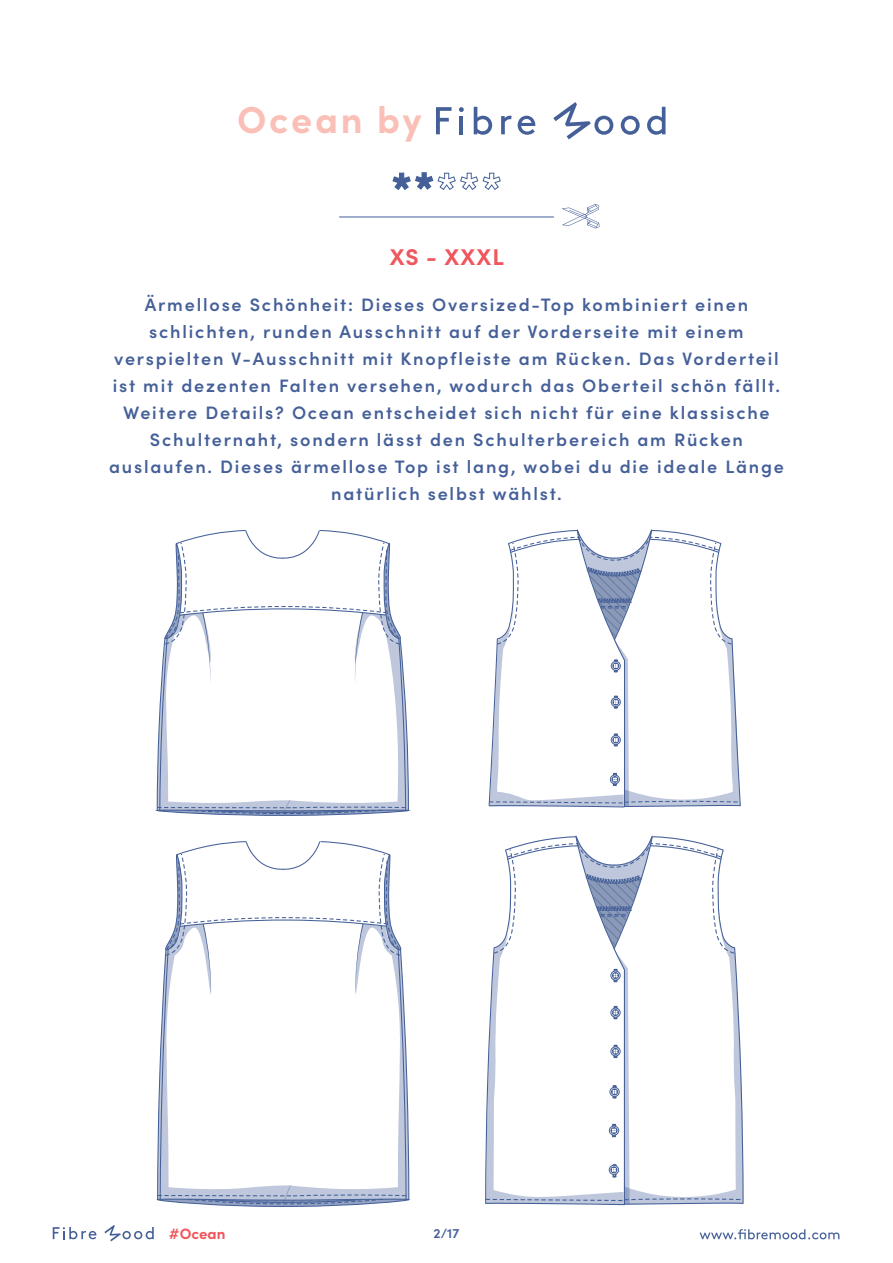
<style>
.page{position:relative;width:893px;height:1263px;background:#fff}
.page>*{position:absolute;margin:0;border:0;box-sizing:border-box;transform-origin:0 0}
.t1{font:700 37.5px "Sofia Pro";letter-spacing:.07em;color:#fabfb7}
.t2{font:700 22.8px "Sofia Pro";letter-spacing:.05em;color:#f0565d}
.t3{font:600 18px/27px "Sofia Pro";letter-spacing:.1em;color:#456099;text-align:center}
.t4{font:700 15px "Sofia Pro";color:#f0565d}
.t5{font:600 13.5px "Sofia Pro";color:#456099}
</style>
<div class="page">
<svg style="left:699px;top:1229px;width:140px;height:10px"></svg>
<svg style="left:53px;top:1227px;width:43px;height:12px"></svg>
<svg style="left:104px;top:1225px;width:50px;height:16px"></svg>
<hr style="left:339px;top:217px;width:215px;height:1px;background:#456099">
<svg style="left:562px;top:204px;width:38px;height:24px"></svg>
<svg style="left:392px;top:172px;width:109px;height:18px"></svg>
<svg style="left:436px;top:107px;width:16px;height:27px"></svg>
<svg style="left:459px;top:107px;width:5px;height:5px"></svg>
<hr style="left:459px;top:116px;width:4px;height:18px;background:#456099">
<svg style="left:474px;top:107px;width:18px;height:28px"></svg>
<svg style="left:501px;top:116px;width:11px;height:18px"></svg>
<svg style="left:518px;top:116px;width:17px;height:19px"></svg>
<svg style="left:553px;top:102px;width:60px;height:37px"></svg>
<svg style="left:621px;top:116px;width:19px;height:19px"></svg>
<svg style="left:647px;top:107px;width:18px;height:28px"></svg>
<svg style="left:157px;top:841px;width:253px;height:366px"></svg>
<svg style="left:485px;top:835px;width:259px;height:371px"></svg>
<svg style="left:156px;top:530px;width:253px;height:286px"></svg>
<svg style="left:488px;top:529px;width:253px;height:279px"></svg>
<h1 class="t1" style="left:237px;top:91px;width:186px">Ocean by</h1>
<p class="t2" style="left:390px;top:240px;width:116px">XS - XXXL</p>
<p class="t3" style="left:109px;top:290px;width:676px">Ärmellose Schönheit: Dieses Oversized-Top kombiniert einen schlichten, runden Ausschnitt auf der Vorderseite mit einem verspielten V-Ausschnitt mit Knopfleiste am Rücken. Das Vorderteil ist mit dezenten Falten versehen, wodurch das Oberteil schön fällt.<br>Weitere Details? Ocean entscheidet sich nicht für eine klassische Schulternaht, sondern lässt den Schulterbereich am Rücken auslaufen. Dieses ärmellose Top ist lang, wobei du die ideale Länge natürlich selbst wählst.</p>
<p class="t4" style="left:169px;top:1222px;width:58px">#Ocean</p>
<p class="t5" style="left:434px;top:1223px;width:27px">2/17</p>
</div>
